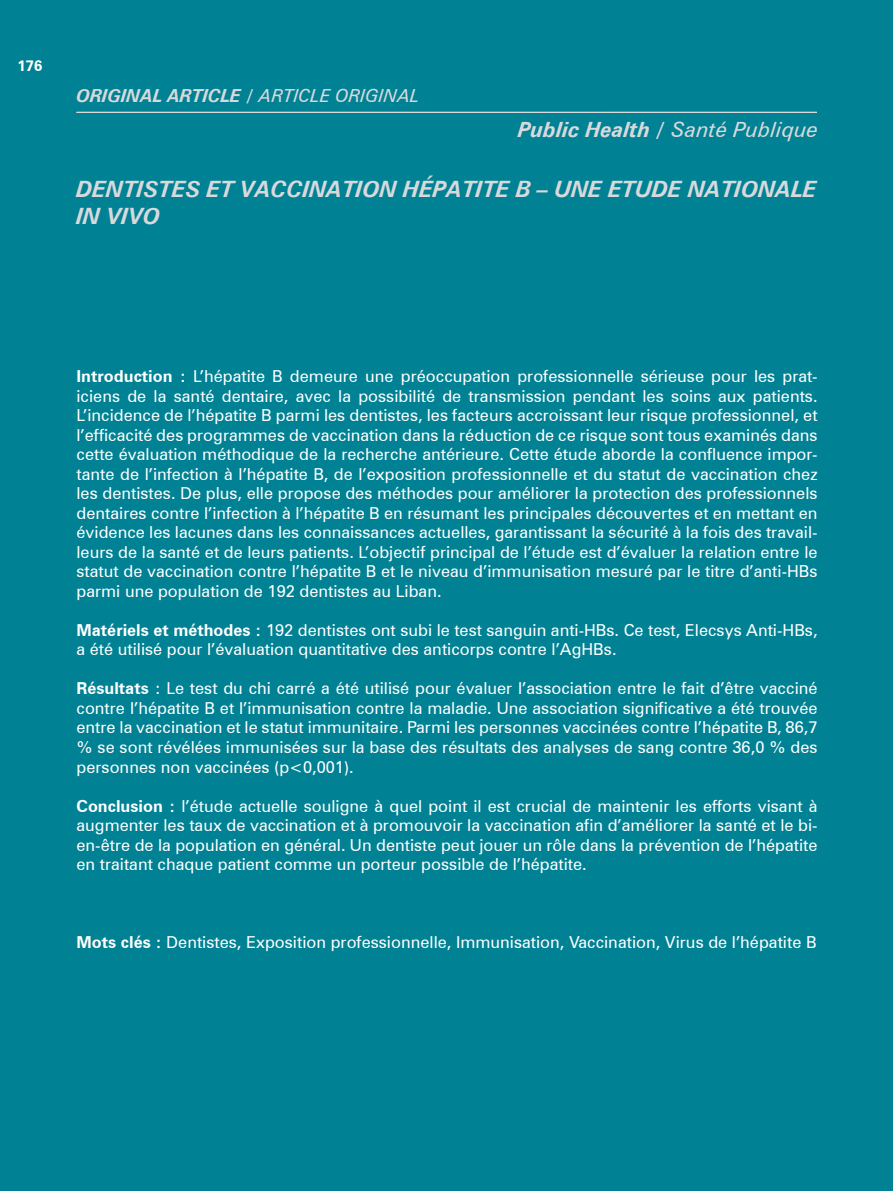
<style>
.page{position:relative;width:893px;height:1191px;background:#008294}
.page>*{position:absolute;margin:0;border:0;box-sizing:border-box;transform-origin:0 0}
.t1{font:italic 700 22.5px/27px "Zurich BT";color:#d9d9db}
.t2{font:italic 700 21px "Zurich BT";color:#d9d9db}
.t3{font:italic 700 18px "Zurich BT";color:#d9d9db}
.t4{font:16.5px/19.5px "Zurich BT";color:#fff;text-align:justify}
.t5{font:700 15px "Zurich BT";color:#fff}
.s1{font-style:normal}
.s2{font-weight:400}
.s3{font-weight:700}
</style>
<div class="page">
<hr style="left:77px;top:112px;width:740px;height:1px;background:#d9d9db">
<p class="t5" style="left:17px;top:57px;width:26px">176</p>
<p class="t3" style="left:77px;top:84px;width:345px">ORIGINAL ARTICLE <span class="s1">/</span> <span class="s2">ARTICLE ORIGINAL</span></p>
<p class="t2" style="left:518px;top:117px;width:302px">Public Health / <span class="s2">Santé Publique</span></p>
<p class="t1" style="left:76px;top:176px;width:742px">DENTISTES ET VACCINATION HÉPATITE B – UNE ETUDE NATIONALE<br>IN VIVO</p>
<p class="t4" style="left:76px;top:366px;width:743px"><span class="s3">Introduction :</span> L’hépatite B demeure une préoccupation professionnelle sérieuse pour les prat&shy;iciens de la santé dentaire, avec la possibilité de transmission pendant les soins aux patients.<br>L’incidence de l’hépatite B parmi les dentistes, les facteurs accroissant leur risque professionnel, et l’efficacité des programmes de vaccination dans la réduction de ce risque sont tous examinés dans cette évaluation méthodique de la recherche antérieure. Cette étude aborde la confluence impor&shy;tante de l’infection à l’hépatite B, de l’exposition professionnelle et du statut de vaccination chez les dentistes. De plus, elle propose des méthodes pour améliorer la protection des professionnels dentaires contre l’infection à l’hépatite B en résumant les principales découvertes et en mettant en évidence les lacunes dans les connaissances actuelles, garantissant la sécurité à la fois des travail&shy;leurs de la santé et de leurs patients. L’objectif principal de l’étude est d’évaluer la relation entre le statut de vaccination contre l’hépatite B et le niveau d’immunisation mesuré par le titre d’anti-HBs parmi une population de 192 dentistes au Liban.</p>
<p class="t4" style="left:76px;top:620px;width:743px"><span class="s3">Matériels et méthodes :</span> 192 dentistes ont subi le test sanguin anti-HBs. Ce test, Elecsys Anti-HBs, a été utilisé pour l’évaluation quantitative des anticorps contre l’AgHBs.</p>
<p class="t4" style="left:76px;top:678px;width:743px"><span class="s3">Résultats</span> : Le test du chi carré a été utilisé pour évaluer l’association entre le fait d’être vacciné contre l’hépatite B et l’immunisation contre la maladie. Une association significative a été trouvée entre la vaccination et le statut immunitaire. Parmi les personnes vaccinées contre l’hépatite B, 86,7 % se sont révélées immunisées sur la base des résultats des analyses de sang contre 36,0 % des personnes non vaccinées (p&lt;0,001).</p>
<p class="t4" style="left:76px;top:795px;width:743px"><span class="s3">Conclusion :</span> l’étude actuelle souligne à quel point il est crucial de maintenir les efforts visant à augmenter les taux de vaccination et à promouvoir la vaccination afin d’améliorer la santé et le bi&shy;en-être de la population en général. Un dentiste peut jouer un rôle dans la prévention de l’hépatite en traitant chaque patient comme un porteur possible de l’hépatite.</p>
<p class="t4" style="left:76px;top:932px;width:742px"><span class="s3">Mots clés :</span> Dentistes, Exposition professionnelle, Immunisation, Vaccination, Virus de l’hépatite B</p>
</div>
